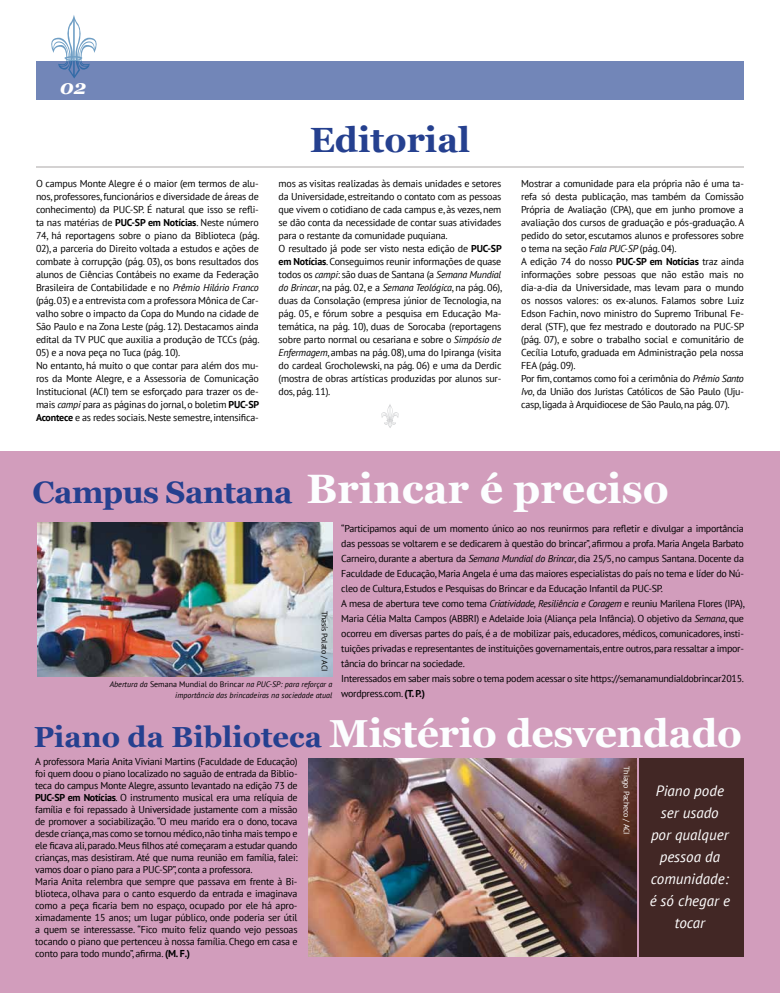
<style>
.page{position:relative;width:780px;height:993px;background:#fff}
.page>*{position:absolute;margin:0;border:0;box-sizing:border-box;transform-origin:0 0}
.t1{font:700 41px "Georgia";color:#fcfeff}
.t2{font:700 39px "Georgia";letter-spacing:-.01em;color:#fcfeff}
.t3{font:700 35px "Georgia";color:#25408f}
.t4{font:italic 700 20px "Georgia";color:#fff}
.t5{font:italic 15px/22px "PT Sans";color:#fff;text-align:center}
.t6{font:10px/13px "PT Sans";letter-spacing:-.02em;color:#000}
.t7{font:italic 8px/11px "PT Sans";color:#000;text-align:right}
.t8{font:8px "PT Sans";letter-spacing:-.02em;color:#fff}
.t9{font:8px "PT Sans";letter-spacing:-.02em;color:#000}
.s1{font-weight:700}
.s2{font-style:italic}
.s3{font-size:31px;color:#25408f}
.s4{font-style:normal}
.s5{font-size:29px;color:#25408f}
</style>
<div class="page">
<div style="left:0;top:451px;width:780px;height:541px;background:#d29dbc"></div>
<div style="left:36px;top:61px;width:708px;height:38px;background:#7286b8"></div>
<svg style="left:51px;top:15px;width:46px;height:63px"></svg>
<svg style="left:381px;top:404px;width:18px;height:24px"></svg>
<hr style="left:36px;top:166px;width:708px;height:2px;background:#d4d2d2">
<img style="left:308px;top:758px;width:328px;height:198px">
<div style="left:640px;top:757px;width:104px;height:199px;background:#422725"></div>
<img style="left:37px;top:522px;width:295px;height:154px">
<h3 class="t4" style="left:60px;top:74px;width:28px">02</h3>
<p class="t6" style="left:36px;top:176px;width:225px;text-align:justify">O campus Monte Alegre é o maior (em termos de alu&shy;nos, professores, funcionários e diversidade de áreas de conhecimento) da PUC-SP. É natural que isso se refli&shy;ta nas matérias de <span class="s1">PUC-SP em Notícias</span>. Neste número 74, há reportagens sobre o piano da Biblioteca (pág.<br>02), a parceria do Direito voltada a estudos e ações de combate à corrupção (pág. 03), os bons resultados dos alunos de Ciências Contábeis no exame da Federação Brasileira de Contabilidade e no <span class="s2">Prêmio Hilário Franco </span>(pág. 03) e a entrevista com a professora Mônica de Car&shy;valho sobre o impacto da Copa do Mundo na cidade de São Paulo e na Zona Leste (pág. 12). Destacamos ainda edital da TV PUC que auxilia a produção de TCCs (pág.</p>
<p class="t6" style="left:36px;top:345px;width:225px">05) e a nova peça no Tuca (pág. 10).<br>No entanto, há muito o que contar para além dos mu&shy;ros da Monte Alegre, e a Assessoria de Comunicação Institucional (ACI) tem se esforçado para trazer os de&shy;mais <span class="s2">campi</span> para as páginas do jornal, o boletim <span class="s1">PUC-SP Acontece</span> e as redes sociais. Neste semestre, intensifica-</p>
<h3 class="t3" style="left:310px;top:117px;width:162px">Editorial</h3>
<p class="t6" style="left:278px;top:176px;width:225px">mos as visitas realizadas às demais unidades e setores da Universidade, estreitando o contato com as pessoas que vivem o cotidiano de cada campus e, às vezes, nem se dão conta da necessidade de contar suas atividades para o restante da comunidade puquiana.<br>O resultado já pode ser visto nesta edição de <span class="s1">PUC-SP em Notícias</span>. Conseguimos reunir informações de quase todos os <span class="s2">campi</span>: são duas de Santana (a <span class="s2">Semana Mundial do Brincar</span>, na pág. 02, e a <span class="s2">Semana Teológica</span>, na pág. 06), duas da Consolação (empresa júnior de Tecnologia, na pág. 05, e fórum sobre a pesquisa em Educação Ma&shy;temática, na pág. 10), duas de Sorocaba (reportagens sobre parto normal ou cesariana e sobre o <span class="s2">Simpósio de Enfermagem</span>, ambas na pág. 08), uma do Ipiranga (visita do cardeal Grocholewski, na pág. 06) e uma da Derdic (mostra de obras artísticas produzidas por alunos sur&shy;dos, pág. 11).</p>
<p class="t6" style="left:521px;top:176px;width:225px">Mostrar a comunidade para ela própria não é uma ta&shy;refa só desta publicação, mas também da Comissão Própria de Avaliação (CPA), que em junho promove a avaliação dos cursos de graduação e pós-graduação. A pedido do setor, escutamos alunos e professores sobre o tema na seção <span class="s2">Fala PUC-SP</span> (pág. 04).<br>A edição 74 do nosso <span class="s1">PUC-SP em Notícias</span> traz ainda informações sobre pessoas que não estão mais no dia-a-dia da Universidade, mas levam para o mundo os nossos valores: os ex-alunos. Falamos sobre Luiz Edson Fachin, novo ministro do Supremo Tribunal Fe&shy;deral (STF), que fez mestrado e doutorado na PUC-SP (pág. 07), e sobre o trabalho social e comunitário de Cecília Lotufo, graduada em Administração pela nossa FEA (pág. 09).<br>Por fim, contamos como foi a cerimônia do <span class="s2">Prêmio Santo Ivo</span>, da União dos Juristas Católicos de São Paulo (Uju&shy;casp, ligada à Arquidiocese de São Paulo, na pág. 07).</p>
<h1 class="t1" style="left:33px;top:463px;width:637px"><span class="s3">Campus Santana</span> Brincar é preciso</h1>
<p class="t9" style="left:330px;top:610px;width:62px;rotate:90deg">Thasís Polato / ACI</p>
<p class="t7" style="left:110px;top:678px;width:224px">Abertura da <span class="s4">Semana Mundial do Brincar</span> na PUC-SP: para reforçar a importância das brincadeiras na sociedade atual</p>
<p class="t6" style="left:341px;top:520px;width:405px;line-height:15px">“Participamos aqui de um momento único ao nos reunirmos para refletir e divulgar a importância das pessoas se voltarem e se dedicarem à questão do brincar”, afirmou a profa. Maria Angela Barbato Carneiro, durante a abertura da <span class="s2">Semana Mundial do Brincar</span>, dia 25/5, no campus Santana. Docente da Faculdade de Educação, Maria Angela é uma das maiores especialistas do país no tema e líder do Nú&shy;cleo de Cultura, Estudos e Pesquisas do Brincar e da Educação Infantil da PUC-SP.<br>A mesa de abertura teve como tema <span class="s2">Criatividade, Resiliência e Coragem</span> e reuniu Marilena Flores (IPA), Maria Célia Malta Campos (ABBRI) e Adelaide Joia (Aliança pela Infância). O objetivo da <span class="s2">Semana</span>, que ocorreu em diversas partes do país, é a de mobilizar pais, educadores, médicos, comunicadores, insti&shy;tuições privadas e representantes de instituições governamentais, entre outros, para ressaltar a impor&shy;tância do brincar na sociedade.<br>Interessados em saber mais sobre o tema podem acessar o site https://semanamundialdobrincar2015. wordpress.com. <span class="s1">(T. P.)</span></p>
<h2 class="t2" style="left:34px;top:707px;width:709px"><span class="s5">Piano da Biblioteca</span> Mistério desvendado</h2>
<h3 class="t5" style="left:649px;top:779px;width:82px">Piano pode ser usado por qualquer pessoa da comunidade: é só chegar e tocar</h3>
<p class="t6" style="left:35px;top:754px;width:264px;line-height:12px">A professora Maria Anita Viviani Martins (Faculdade de Educação) foi quem doou o piano localizado no saguão de entrada da Biblio&shy;teca do campus Monte Alegre, assunto levantado na edição 73 de <span class="s1">PUC-SP em Notícias</span>. O instrumento musical era uma relíquia de família e foi repassado à Universidade justamente com a missão de promover a sociabilização. “O meu marido era o dono, tocava desde criança, mas como se tornou médico, não tinha mais tempo e ele ficava ali, parado. Meus filhos até começaram a estudar quando crianças, mas desistiram. Até que numa reunião em família, falei: vamos doar o piano para a PUC-SP”, conta a professora.<br>Maria Anita relembra que sempre que passava em frente à Bi&shy;blioteca, olhava para o canto esquerdo da entrada e imaginava como a peça ficaria bem no espaço, ocupado por ele há apro&shy;ximadamente 15 anos; um lugar público, onde poderia ser útil a quem se interessasse. “Fico muito feliz quando vejo pessoas tocando o piano que pertenceu à nossa família. Chego em casa e conto para todo mundo”, afirma. <span class="s1">(M. F.)</span></p>
<p class="t8" style="left:631px;top:765px;width:70px;rotate:90deg">Thiago Pacheco / ACI</p>
</div>
